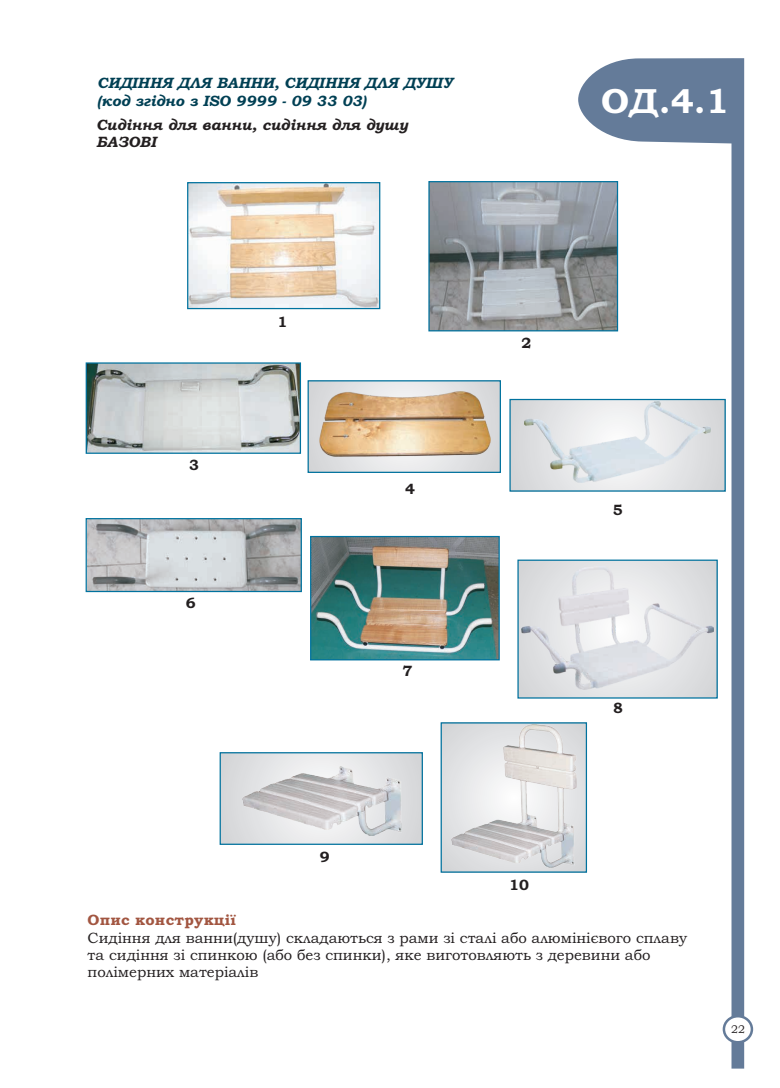
<style>
.page{position:relative;width:780px;height:1088px;background:#fff}
.page>*{position:absolute;margin:0;border:0;box-sizing:border-box;transform-origin:0 0}
.t1{font:35px "Bookman Old Style";color:#fff}
.t2{font:15px/16.9px "Bookman Old Style";color:#231f20}
.t3{font:italic 15px/17.6px "Bookman Old Style";color:#014054}
.t4{font:italic 15px/17.6px "Bookman Old Style";color:#231f20}
.t5{font:15px "Bookman Old Style";letter-spacing:.015em;color:#a25641}
.t6{font:11.25px "Bookman Old Style";color:#231f20}
</style>
<div class="page">
<img style="left:430px;top:183px;width:148px;height:146px">
<svg style="left:221px;top:754px;width:200px;height:89px;background:#dedfe1"></svg>
<div style="left:219px;top:752px;width:204px;height:93px;border:1px solid #00729e"></div>
<svg style="left:309px;top:382px;width:190px;height:89px;background:#dfe0e2"></svg>
<div style="left:307px;top:380px;width:194px;height:93px;border:1px solid #00729e"></div>
<svg style="left:578px;top:58px;width:166px;height:1010px"></svg>
<div style="left:428px;top:181px;width:190px;height:150px;border:1px solid #00729e"></div>
<img style="left:189px;top:184px;width:189px;height:123px">
<img style="left:88px;top:364px;width:211px;height:88px">
<img style="left:319px;top:392px;width:171px;height:65px">
<svg style="left:511px;top:401px;width:212px;height:89px;background:#dbdcde"></svg>
<div style="left:509px;top:399px;width:216px;height:93px;border:1px solid #00729e"></div>
<img style="left:88px;top:520px;width:212px;height:70px">
<div style="left:441px;top:723px;width:145px;height:149px;background:#dcdddf"></div>
<div style="left:440px;top:722px;width:147px;height:151px;border:1px solid #00729e"></div>
<img style="left:242px;top:766px;width:159px;height:69px">
<img style="left:451px;top:725px;width:125px;height:142px">
<svg style="left:722px;top:1015px;width:31px;height:28px"></svg>
<div style="left:86px;top:518px;width:216px;height:74px;border:1px solid #00729e"></div>
<div style="left:518px;top:560px;width:199px;height:138px;background:#dcdddf"></div>
<img style="left:521px;top:566px;width:192px;height:123px">
<img style="left:524px;top:401px;width:186px;height:82px">
<div style="left:187px;top:182px;width:193px;height:127px;border:1px solid #00729e"></div>
<div style="left:86px;top:362px;width:215px;height:92px;border:1px solid #00729e"></div>
<img style="left:312px;top:538px;width:185px;height:120px">
<div style="left:310px;top:536px;width:189px;height:124px;border:1px solid #00729e"></div>
<p class="t3" style="left:97px;top:75px;width:356px">СИДІННЯ ДЛЯ ВАННИ, СИДІННЯ ДЛЯ ДУШУ (код згідно з ISO 9999 - 09 33 03)</p>
<h1 class="t1" style="left:601px;top:88px;width:129px">ОД.4.1</h1>
<p class="t4" style="left:96px;top:117px;width:313px">Сидіння для ванни, сидіння для душу<br>БАЗОВІ</p>
<p class="t2" style="left:189px;top:457px;width:11px">3</p>
<p class="t2" style="left:186px;top:596px;width:11px">6</p>
<p class="t2" style="left:277px;top:315px;width:11px">1</p>
<p class="t5" style="left:88px;top:914px;width:150px">Опис конструкції</p>
<p class="t2" style="left:320px;top:849px;width:11px">9</p>
<p class="t2" style="left:405px;top:482px;width:11px">4</p>
<p class="t2" style="left:402px;top:664px;width:11px">7</p>
<p class="t2" style="left:521px;top:336px;width:11px">2</p>
<p class="t2" style="left:509px;top:877px;width:21px">10</p>
<p class="t2" style="left:613px;top:503px;width:11px">5</p>
<p class="t2" style="left:613px;top:701px;width:11px">8</p>
<p class="t2" style="left:88px;top:931px;width:601px">Сидіння для ванни(душу) складаються з рами зі сталі або алюмінієвого сплаву та сидіння зі спинкою (або без спинки), яке виготовляють з деревини або полімерних матеріалів</p>
<p class="t6" style="left:731px;top:1025px;width:15px">22</p>
</div>
